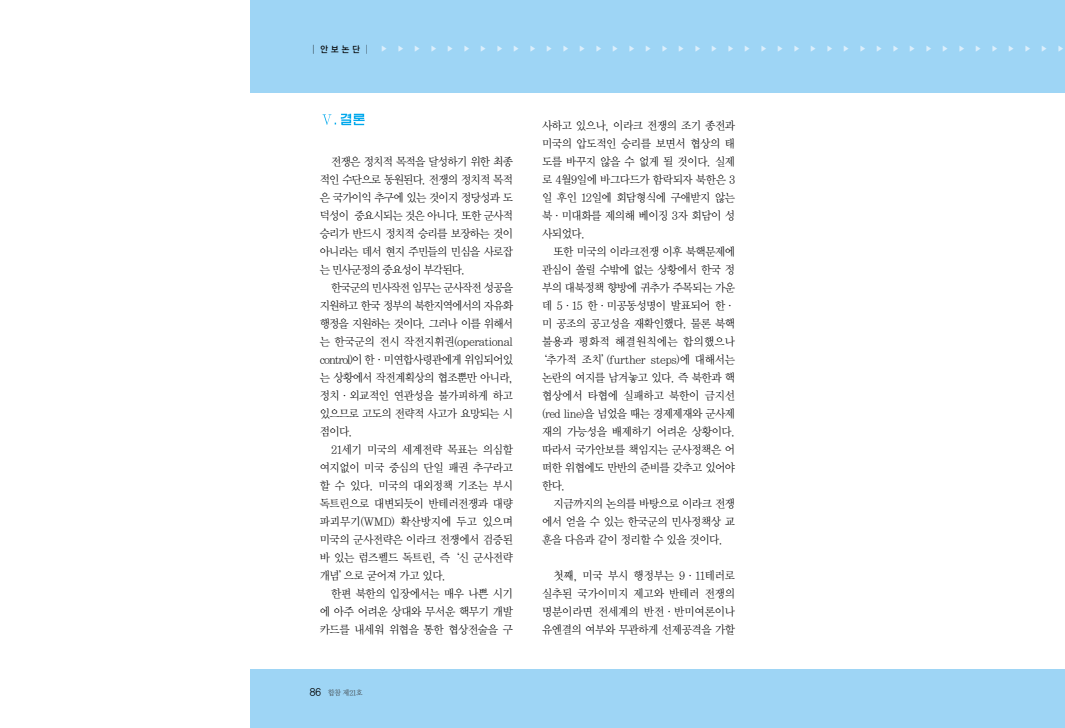
<style>
.page{position:relative;width:1065px;height:728px;background:#fff}
.page>*{position:absolute;margin:0;border:0;box-sizing:border-box;transform-origin:0 0}
.t1{font:11.5px/18px "Y Mj O12";letter-spacing:-.095em;color:#000;text-align:justify;scale:.95 1}
.t2{font:11.5px "Y Mj O12";letter-spacing:-.045em;color:#000;scale:.95 1}
.t3{font:11.5px "Y Mj O12";letter-spacing:-.075em;color:#000;scale:.95 1}
.t4{font:8px "YGO12";color:#dceffc;scale:.9 1}
.t5{font:7.5px "Y Mj O12";color:#333;scale:.95 1}
.s1{font-family:"YGO13";font-size:9px;color:#000}
.s2{font-family:"YGO12";font-size:10px;color:#000}
</style>
<div class="page">
<div style="left:251px;top:0;width:814px;height:728px;background:#9ed5f5"></div>
<div style="left:235px;top:93px;width:830px;height:576px;background:#fff"></div>
<img style="left:322px;top:113px;width:43px;height:13px">
<p class="t4" style="left:310px;top:45px;width:840px"><span class="s1">│안보논단│</span>▶▶▶▶▶▶▶▶▶▶▶▶▶▶▶▶▶▶▶▶▶▶▶▶▶▶▶▶▶▶▶▶▶▶▶▶▶▶▶▶▶▶</p>
<p class="t1" style="left:319px;top:153px;width:206px;text-indent:11px">전쟁은 정치적 목적을 달성하기 위한 최종 적인 수단으로 동원된다. 전쟁의 정치적 목적 은 국가이익 추구에 있는 것이지 정당성과 도 덕성이 중요시되는 것은 아니다. 또한 군사적 승리가 반드시 정치적 승리를 보장하는 것이 아니라는 데서 현지 주민들의 민심을 사로잡 는 민사군정의 중요성이 부각된다.</p>
<p class="t1" style="left:319px;top:279px;width:206px;text-indent:11px">한국군의 민사작전 임무는 군사작전 성공을 지원하고 한국 정부의 북한지역에서의 자유화 행정을 지원하는 것이다. 그러나 이를 위해서 는 한국군의 전시 작전지휘권(operational control)이 한·미연합사령관에게 위임되어있 는 상황에서 작전계획상의 협조뿐만 아니라, 정치·외교적인 연관성을 불가피하게 하고 있으므로 고도의 전략적 사고가 요망되는 시 점이다.</p>
<p class="t1" style="left:319px;top:441px;width:206px;text-indent:11px">21세기 미국의 세계전략 목표는 의심할 여지없이 미국 중심의 단일 패권 추구라고 할 수 있다. 미국의 대외정책 기조는 부시 독트린으로 대변되듯이 반테러전쟁과 대량 파괴무기(WMD) 확산방지에 두고 있으며 미국의 군사전략은 이라크 전쟁에서 검증된 바 있는 럼즈펠드 독트린, 즉‘신 군사전략 개념’으로 굳어져 가고 있다.</p>
<p class="t1" style="left:319px;top:585px;width:206px;text-indent:11px">한편 북한의 입장에서는 매우 나쁜 시기 에 아주 어려운 상대와 무서운 핵무기 개발 카드를 내세워 위협을 통한 협상전술을 구</p>
<p class="t5" style="left:310px;top:689px;width:58px"><span class="s2">86</span> 합참 제21호</p>
<p class="t1" style="left:542px;top:117px;width:206px">사하고 있으나, 이라크 전쟁의 조기 종전과 미국의 압도적인 승리를 보면서 협상의 태 도를 바꾸지 않을 수 없게 될 것이다. 실제 로 4월9일에 바그다드가 함락되자 북한은 3 일 후인 12일에 회담형식에 구애받지 않는 북·미대화를 제의해 베이징 3자 회담이 성 사되었다.</p>
<p class="t1" style="left:553px;top:243px;width:193px">또한 미국의 이라크전쟁 이후 북핵문제에</p>
<p class="t1" style="left:542px;top:261px;width:206px">관심이 쏠릴 수밖에 없는 상황에서 한국 정</p>
<p class="t1" style="left:542px;top:279px;width:206px">부의 대북정책 향방에 귀추가 주목되는 가운</p>
<p class="t1" style="left:542px;top:297px;width:206px">데 5·15 한·미공동성명이 발표되어 한·</p>
<p class="t1" style="left:542px;top:315px;width:206px">미 공조의 공고성을 재확인했다. 물론 북핵</p>
<p class="t2" style="left:542px;top:336px;width:206px">불용과 평화적 해결원칙에는 합의했으나</p>
<p class="t1" style="left:536px;top:351px;width:211px">‘추가적 조치’(further steps)에 대해서는</p>
<p class="t1" style="left:542px;top:369px;width:206px">논란의 여지를 남겨놓고 있다. 즉 북한과 핵</p>
<p class="t3" style="left:542px;top:390px;width:206px">협상에서 타협에 실패하고 북한이 금지선</p>
<p class="t1" style="left:542px;top:405px;width:206px">(red line)을 넘었을 때는 경제제재와 군사제</p>
<p class="t1" style="left:542px;top:423px;width:206px">재의 가능성을 배제하기 어려운 상황이다.</p>
<p class="t1" style="left:542px;top:441px;width:206px">따라서 국가안보를 책임지는 군사정책은 어</p>
<p class="t1" style="left:542px;top:459px;width:206px">떠한 위협에도 만반의 준비를 갖추고 있어야</p>
<p class="t1" style="left:542px;top:477px;width:27px">한다.</p>
<p class="t1" style="left:553px;top:495px;width:193px">지금까지의 논의를 바탕으로 이라크 전쟁</p>
<p class="t1" style="left:542px;top:513px;width:206px">에서 얻을 수 있는 한국군의 민사정책상 교</p>
<p class="t1" style="left:542px;top:531px;width:192px">훈을 다음과 같이 정리할 수 있을 것이다.</p>
<p class="t1" style="left:542px;top:567px;width:206px;text-indent:11px">첫째, 미국 부시 행정부는 9·11테러로 실추된 국가이미지 제고와 반테러 전쟁의 명분이라면 전세계의 반전·반미여론이나 유엔결의 여부와 무관하게 선제공격을 가할</p>
</div>
